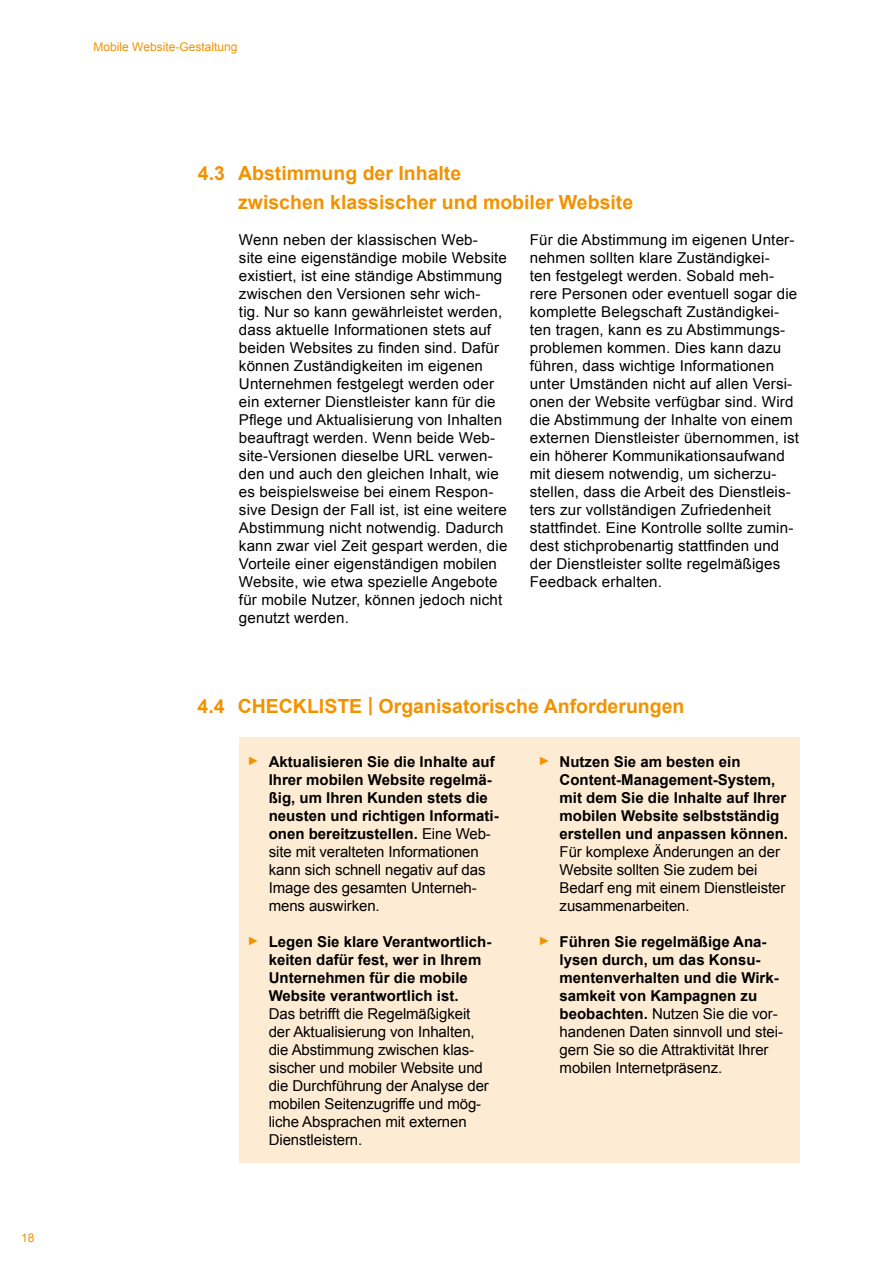
<style>
.page{position:relative;width:893px;height:1263px;background:#fff}
.page>*{position:absolute;margin:0;border:0;box-sizing:border-box;transform-origin:0 0}
.t1{font:700 19.5px/28.5px "Arial";color:#f39200}
.t2{font:15px/18px "Arial";letter-spacing:.01em;color:#000}
.t3{font:700 15px/18px "Arial";color:#000}
.t4{font:12px "Arial";color:#f39200}
.s1{font-weight:400;font-size:12px;color:#f39200}
.s2{font-weight:400}
</style>
<div class="page">
<div style="left:239px;top:737px;width:560px;height:426px;background:#feebd3"></div>
<p class="t4" style="left:21px;top:1230px;width:15px">18</p>
<p class="t4" style="left:94px;top:39px;width:145px">Mobile Website-Gestaltung</p>
<h1 class="t1" style="left:238px;top:160px;width:397px;text-indent:-40px">4.3 Abstimmung der Inhalte<br>zwischen klassischer und mobiler Website</h1>
<p class="t2" style="left:239px;top:231px;width:270px">Wenn neben der klassischen Web-<br>site eine eigenständige mobile Website existiert, ist eine ständige Abstimmung zwischen den Versionen sehr wich-<br>tig. Nur so kann gewährleistet werden, dass aktuelle Informationen stets auf beiden Websites zu finden sind. Dafür können Zuständigkeiten im eigenen Unternehmen festgelegt werden oder ein externer Dienstleister kann für die Pflege und Aktualisierung von Inhalten beauftragt werden. Wenn beide Web&shy;site-Versionen dieselbe URL verwen&shy;den und auch den gleichen Inhalt, wie es beispielsweise bei einem Respon&shy;sive Design der Fall ist, ist eine weitere Abstimmung nicht notwendig. Dadurch kann zwar viel Zeit gespart werden, die Vorteile einer eigenständigen mobilen Website, wie etwa spezielle Angebote für mobile Nutzer, können jedoch nicht genutzt werden.</p>
<p class="t2" style="left:530px;top:231px;width:271px">Für die Abstimmung im eigenen Unter&shy;nehmen sollten klare Zuständigkei-<br>ten festgelegt werden. Sobald meh&shy;rere Personen oder eventuell sogar die komplette Belegschaft Zuständigkei&shy;ten tragen, kann es zu Abstimmungs&shy;problemen kommen. Dies kann dazu führen, dass wichtige Informationen unter Umständen nicht auf allen Versi&shy;onen der Website verfügbar sind. Wird die Abstimmung der Inhalte von einem externen Dienstleister übernommen, ist ein höherer Kommunikationsaufwand mit diesem notwendig, um sicherzu&shy;stellen, dass die Arbeit des Dienstleis&shy;ters zur vollständigen Zufriedenheit stattfindet. Eine Kontrolle sollte zumin&shy;dest stichprobenartig stattfinden und der Dienstleister sollte regelmäßiges Feedback erhalten.</p>
<h1 class="t1" style="left:198px;top:692px;width:488px">4.4 CHECKLISTE | Organisatorische Anforderungen</h1>
<p class="t3" style="left:269px;top:753px;width:231px;text-indent:-21px"><span class="s1">►</span> Aktualisieren Sie die Inhalte auf<br>Ihrer mobilen Website regelmä&shy;ßig, um Ihren Kunden stets die neusten und richtigen Informati&shy;onen bereitzustellen. <span class="s2">Eine Web&shy;site mit veralteten Informationen kann sich schnell negativ auf das<br>Image des gesamten Unterneh&shy;mens auswirken.</span></p>
<p class="t3" style="left:269px;top:933px;width:224px;text-indent:-21px"><span class="s1">►</span> Legen Sie klare Verantwortlich&shy;keiten dafür fest, wer in Ihrem<br>Unternehmen für die mobile<br>Website verantwortlich ist.</p>
<p class="t2" style="left:269px;top:1005px;width:222px">Das betrifft die Regelmäßigkeit der Aktualisierung von Inhalten, die Abstimmung zwischen klas&shy;sischer und mobiler Website und die Durchführung der Analyse der mobilen Seitenzugriffe und mög&shy;liche Absprachen mit externen<br>Dienstleistern.</p>
<p class="t3" style="left:560px;top:753px;width:230px;text-indent:-21px"><span class="s1">►</span> Nutzen Sie am besten ein<br>Content-Management-System, mit dem Sie die Inhalte auf Ihrer mobilen Website selbstständig erstellen und anpassen können.</p>
<p class="t2" style="left:560px;top:843px;width:227px">Für komplexe Änderungen an der<br>Website sollten Sie zudem bei<br>Bedarf eng mit einem Dienstleister zusammenarbeiten.</p>
<p class="t3" style="left:560px;top:933px;width:225px;text-indent:-21px"><span class="s1">►</span> Führen Sie regelmäßige Ana&shy;lysen durch, um das Konsu&shy;mentenverhalten und die Wirk&shy;samkeit von Kampagnen zu beobachten. <span class="s2">Nutzen Sie die vor&shy;handenen Daten sinnvoll und stei&shy;gern Sie so die Attraktivität Ihrer mobilen Internetpräsenz.</span></p>
</div>
